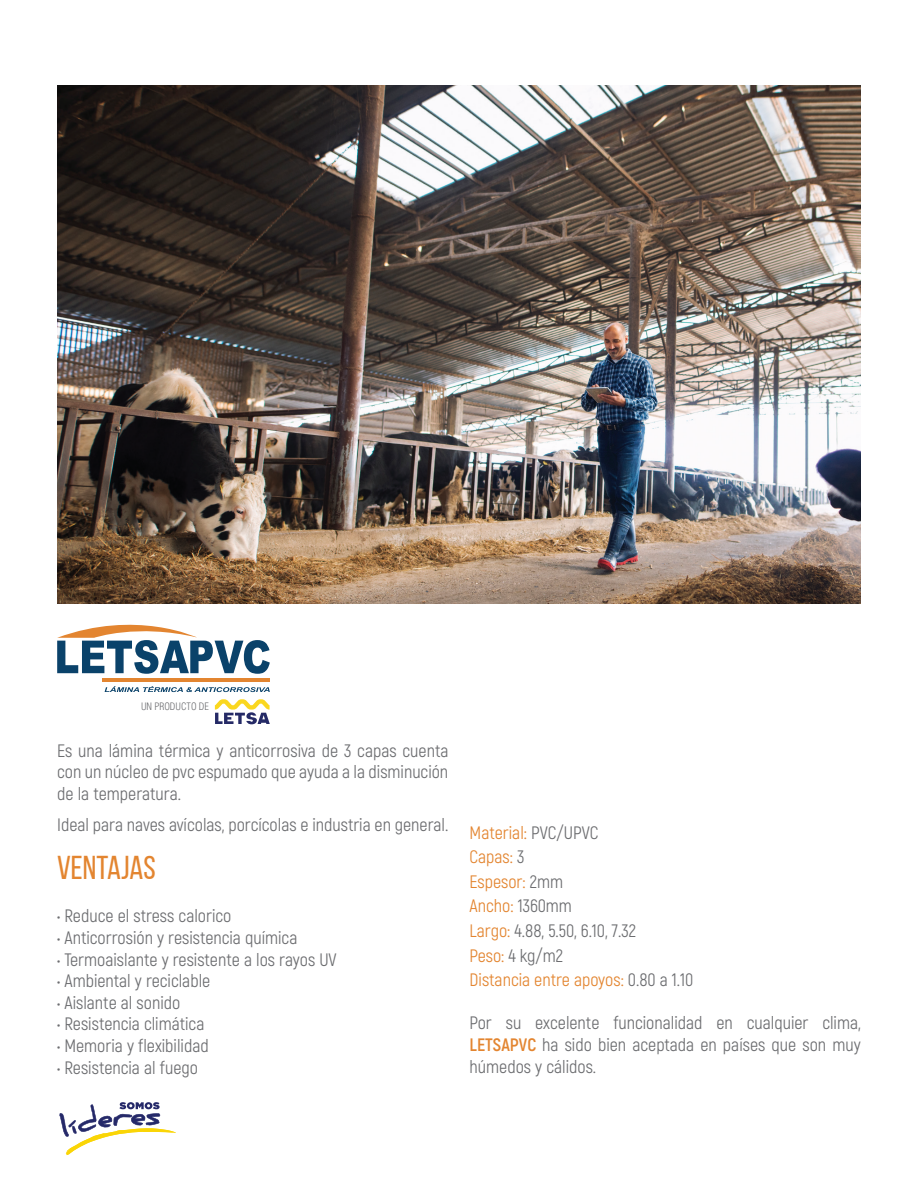
<style>
.page{position:relative;width:918px;height:1188px;background:#fff}
.page>*{position:absolute;margin:0;border:0;box-sizing:border-box;transform-origin:0 0}
.t1{font:33px "Bebas Neue";color:#e38530}
.t2{font:18px/21.6px "Akrobat";color:#6c6d70;text-align:justify}
.t3{font:18px "Akrobat";color:#e38530}
.t4{font:300 condensed 10.05px "Helvetica";color:#6c6d70}
.s1{color:#6c6d70}
.s2{color:#e38530}
.s3{font-weight:700;color:#e38530}
</style>
<div class="page">
<svg style="left:59px;top:1102px;width:117px;height:53px"></svg>
<img style="left:57px;top:85px;width:804px;height:519px">
<svg style="left:57px;top:624px;width:213px;height:50px"></svg>
<svg style="left:105px;top:686px;width:165px;height:6px"></svg>
<hr style="left:103px;top:678px;width:167px;height:4px;background:#e38530">
<svg style="left:215px;top:699px;width:55px;height:25px"></svg>
<p class="t4" style="left:141px;top:700px;width:69px">UN PRODUCTO DE</p>
<p class="t2" style="left:57px;top:740px;width:393px">Es una lámina térmica y anticorrosiva de 3 capas cuenta con un núcleo de pvc espumado que ayuda a la disminución de la temperatura.</p>
<p class="t2" style="left:57px;top:813px;width:393px">Ideal para naves avícolas, porcícolas e industria en general.</p>
<p class="t1" style="left:57px;top:850px;width:100px">VENTAJAS</p>
<p class="t2" style="left:57px;top:905px;width:176px">• Reduce el stress calorico</p>
<p class="t2" style="left:57px;top:927px;width:242px">• Anticorrosión y resistencia química</p>
<p class="t2" style="left:57px;top:948px;width:281px">• Termoaislante y resistente a los rayos UV</p>
<p class="t2" style="left:57px;top:970px;width:155px">• Ambiental y reciclable</p>
<p class="t2" style="left:57px;top:992px;width:125px">• Aislante al sonido</p>
<p class="t2" style="left:57px;top:1013px;width:149px">• Resistencia climática</p>
<p class="t2" style="left:57px;top:1035px;width:153px">• Memoria y flexibilidad</p>
<p class="t2" style="left:57px;top:1056px;width:142px">• Resistencia al fuego</p>
<p class="t3" style="left:470px;top:822px;width:130px">Material: <span class="s1">PVC/UPVC</span></p>
<p class="t3" style="left:470px;top:846px;width:56px">Capas: <span class="s1">3</span></p>
<p class="t3" style="left:470px;top:871px;width:95px">Espesor: <span class="s1">2mm</span></p>
<p class="t3" style="left:470px;top:895px;width:104px">Ancho: <span class="s1">1360mm</span></p>
<p class="t2" style="left:470px;top:920px;width:168px"><span class="s2">Largo:</span> 4.88, 5.50, 6.10, 7.32</p>
<p class="t2" style="left:470px;top:944px;width:95px"><span class="s2">Peso:</span> 4 kg/m2</p>
<p class="t3" style="left:470px;top:969px;width:225px">Distancia entre apoyos: <span class="s1">0.80 a 1.10</span></p>
<p class="t2" style="left:470px;top:1012px;width:393px">Por su excelente funcionalidad en cualquier clima, <span class="s3">LETSAPVC</span> ha sido bien aceptada en países que son muy húmedos y cálidos.</p>
</div>
